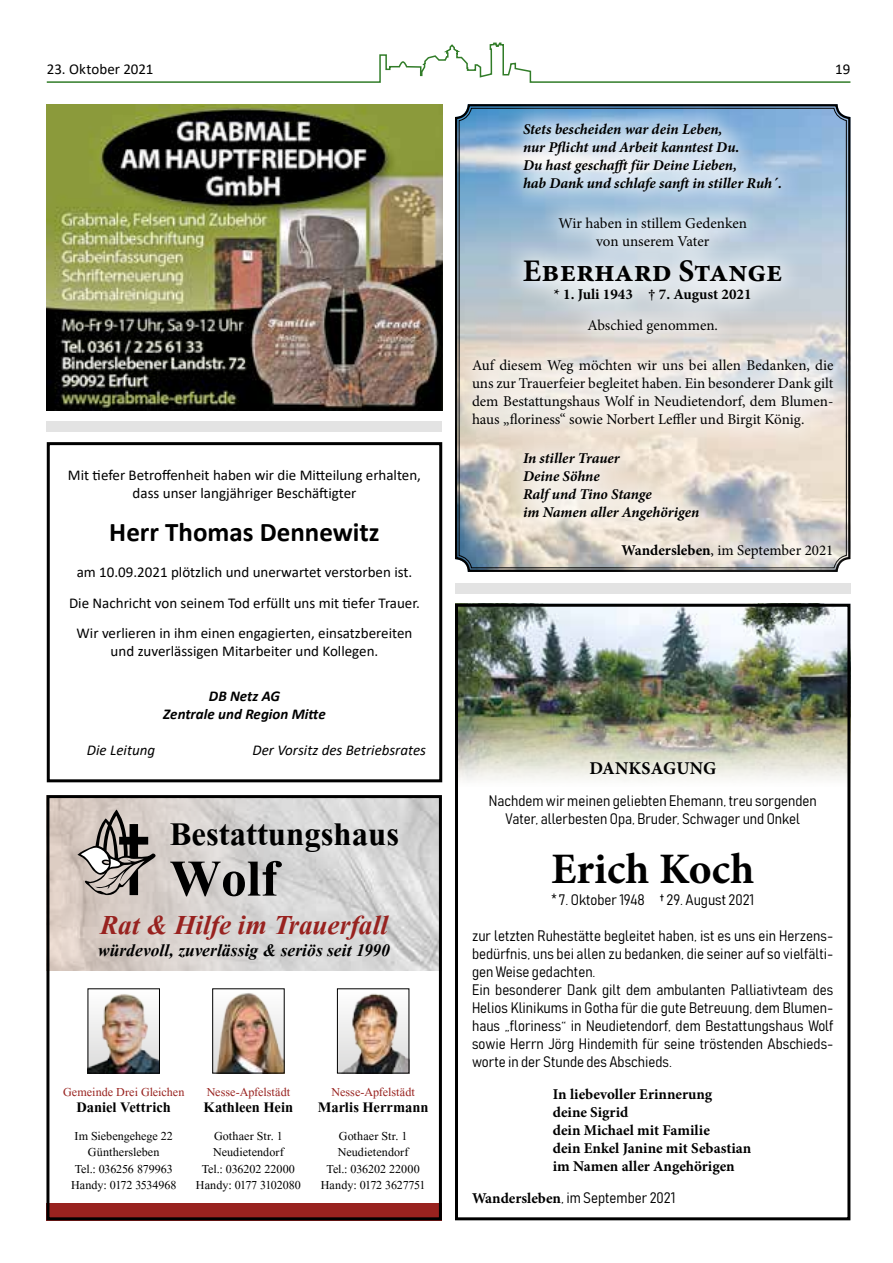
<style>
.page{position:relative;width:893px;height:1263px;background:#fff}
.page>*{position:absolute;margin:0;border:0;box-sizing:border-box;transform-origin:0 0}
.t1{font:700 63.75px "Aparajita";color:#000}
.t2{font:700 43.5px "Minion Pro";color:#000}
.t3{font:700 40.65px "Aparajita";color:#000}
.t4{font:italic 700 33.9px "Aparajita";color:#98221f}
.t5{font:700 31.5px "Minion Pro";color:#000}
.t6{font:700 27px "Calibri";color:#000}
.t7{font:italic 700 21.75px "Aparajita";color:#000}
.t8{font:700 18px "Aparajita";color:#000}
.t9{font:700 18px "Minion Pro";letter-spacing:.01em;color:#000}
.t10{font:15px/18px "Bahnschrift";color:#000;text-align:center}
.t11{font:15px/30.6px "Calibri";color:#000;text-align:center}
.t12{font:15px/18px "Minion Pro";color:#000;text-align:center}
.t13{font:italic 700 15px/18px "Minion Pro";letter-spacing:-.005em;color:#000}
.t14{font:15px/16.5px "Aparajita";color:#000;text-align:center}
.t15{font:700 15px/18px "Minion Pro";color:#000}
.t16{font:15px "Aparajita";color:#98221f}
.t17{font:italic 15px "Calibri";color:#000}
.t18{font:italic 700 15px/18px "Calibri";color:#000;text-align:center}
.s1{font-weight:700}
.s2{font-family:"Minion Pro";font-weight:700}
</style>
<div class="page">
<svg style="left:46px;top:42px;width:805px;height:41px"></svg>
<img style="left:50px;top:799px;width:388px;height:171px">
<img style="left:90px;top:994px;width:68px;height:77px">
<div style="left:88px;top:988px;width:72px;height:85px;border:1px solid #000"></div>
<img style="left:214px;top:993px;width:69px;height:78px">
<div style="left:212px;top:988px;width:73px;height:85px;border:1px solid #000"></div>
<img style="left:339px;top:993px;width:68px;height:78px">
<div style="left:337px;top:988px;width:72px;height:85px;border:1px solid #000"></div>
<div style="left:46px;top:1203px;width:396px;height:17px;background:#98221f"></div>
<svg style="left:77px;top:809px;width:79px;height:87px;background:#a39b96"></svg>
<div style="left:46px;top:795px;width:396px;height:425px;border:3px solid #000"></div>
<img style="left:47px;top:104px;width:395px;height:306px">
<div style="left:455px;top:584px;width:395px;height:10px;background:#e3e3e3"></div>
<div style="left:46px;top:421px;width:396px;height:10px;background:#e3e3e3"></div>
<img style="left:459px;top:608px;width:387px;height:173px">
<div style="left:455px;top:604px;width:395px;height:616px;border:3px solid #000"></div>
<div style="left:47px;top:442px;width:395px;height:340px;border:3px solid #000"></div>
<svg style="left:455px;top:104px;width:395px;height:468px;background:#c8cfd3"></svg>
<p class="t11" style="left:47px;top:54px;width:108px">23. Oktober 2021</p>
<p class="t11" style="left:835px;top:54px;width:17px">19</p>
<p class="t11" style="left:68px;top:466px;width:355px;line-height:18px">Mit tiefer Betroffenheit haben wir die Mitteilung erhalten, dass unser langjähriger Beschäftigter</p>
<h3 class="t6" style="left:109px;top:513px;width:272px">Herr Thomas Dennewitz</h3>
<p class="t11" style="left:69px;top:556px;width:352px">am 10.09.2021 plötzlich und unerwartet verstorben ist.<br>Die Nachricht von seinem Tod erfüllt uns mit tiefer Trauer.<br>Wir verlieren in ihm einen engagierten, einsatzbereiten</p>
<p class="t11" style="left:111px;top:636px;width:269px">und zuverlässigen Mitarbeiter und Kollegen.</p>
<p class="t18" style="left:163px;top:687px;width:164px">DB Netz AG<br>Zentrale und Region Mitte</p>
<p class="t17" style="left:87px;top:740px;width:70px">Die Leitung</p>
<p class="t17" style="left:252px;top:740px;width:175px">Der Vorsitz des Betriebsrates</p>
<h3 class="t3" style="left:170px;top:816px;width:231px">Bestattungshaus</h3>
<h1 class="t1" style="left:170px;top:849px;width:110px">Wolf</h1>
<h3 class="t4" style="left:100px;top:909px;width:289px">Rat &amp; Hilfe im Trauerfall</h3>
<h3 class="t7" style="left:98px;top:940px;width:293px">würdevoll, zuverlässig &amp; seriös seit 1990</h3>
<p class="t16" style="left:63px;top:1084px;width:123px">Gemeinde Drei Gleichen</p>
<p class="t8" style="left:76px;top:1099px;width:96px">Daniel Vettrich</p>
<p class="t14" style="left:71px;top:1129px;width:107px">Im Siebengehege 22<br>Günthersleben<br>Tel.: 036256 879963<br>Handy: 0172 3534968</p>
<p class="t16" style="left:207px;top:1084px;width:85px">Nesse-Apfelstädt</p>
<p class="t8" style="left:204px;top:1099px;width:91px">Kathleen Hein</p>
<p class="t14" style="left:196px;top:1129px;width:107px">Gothaer Str. 1<br>Neudietendorf<br>Tel.: 036202 22000<br>Handy: 0177 3102080</p>
<p class="t16" style="left:331px;top:1084px;width:85px">Nesse-Apfelstädt</p>
<p class="t8" style="left:318px;top:1099px;width:112px">Marlis Herrmann</p>
<p class="t14" style="left:321px;top:1129px;width:106px">Gothaer Str. 1<br>Neudietendorf<br>Tel.: 036202 22000<br>Handy: 0172 3627751</p>
<p class="t13" style="left:523px;top:120px;width:261px">Stets bescheiden war dein Leben,<br>nur Pflicht und Arbeit kanntest Du.<br>Du hast geschafft für Deine Lieben,<br>hab Dank und schlafe sanft in stiller Ruh´.</p>
<p class="t12" style="left:558px;top:214px;width:190px">Wir haben in stillem Gedenken von unserem Vater</p>
<h3 class="t5" style="left:523px;top:249px;width:261px">Eberhard Stange</h3>
<p class="t15" style="left:554px;top:285px;width:199px">* 1. Juli 1943 † 7. August 2021</p>
<p class="t12" style="left:587px;top:316px;width:132px">Abschied genommen.</p>
<p class="t12" style="left:472px;top:356px;width:363px;text-align:justify">Auf diesem Weg möchten wir uns bei allen Bedanken, die uns zur Trauerfeier begleitet haben. Ein besonderer Dank gilt dem Bestattungshaus Wolf in Neudietendorf, dem Blumen&shy;haus „floriness“ sowie Norbert Leffler und Birgit König.</p>
<p class="t13" style="left:523px;top:449px;width:178px">In stiller Trauer<br>Deine Söhne<br>Ralf und Tino Stange<br>im Namen aller Angehörigen</p>
<p class="t12" style="left:621px;top:541px;width:213px"><span class="s1">Wandersleben</span>, im September 2021</p>
<p class="t9" style="left:589px;top:755px;width:128px">DANKSAGUNG</p>
<p class="t10" style="left:489px;top:791px;width:329px">Nachdem wir meinen geliebten Ehemann, treu sorgenden<br>Vater, allerbesten Opa, Bruder, Schwager und Onkel</p>
<h2 class="t2" style="left:551px;top:839px;width:205px">Erich Koch</h2>
<p class="t10" style="left:551px;top:890px;width:204px">* 7. Oktober 1948 † 29. August 2021</p>
<p class="t10" style="left:472px;top:926px;width:363px;text-align:left">zur letzten Ruhestätte begleitet haben, ist es uns ein Herzens&shy;bedürfnis, uns bei allen zu bedanken, die seiner auf so vielfälti&shy;gen Weise gedachten.<br>Ein besonderer Dank gilt dem ambulanten Palliativteam des Helios Klinikums in Gotha für die gute Betreuung, dem Blumen&shy;haus „floriness“ in Neudietendorf, dem Bestattungshaus Wolf sowie Herrn Jörg Hindemith für seine tröstenden Abschieds&shy;worte in der Stunde des Abschieds.</p>
<p class="t15" style="left:553px;top:1085px;width:200px">In liebevoller Erinnerung<br>deine Sigrid<br>dein Michael mit Familie<br>dein Enkel Janine mit Sebastian im Namen aller Angehörigen</p>
<p class="t10" style="left:472px;top:1189px;width:205px"><span class="s2">Wandersleben</span>, im September 2021</p>
</div>
